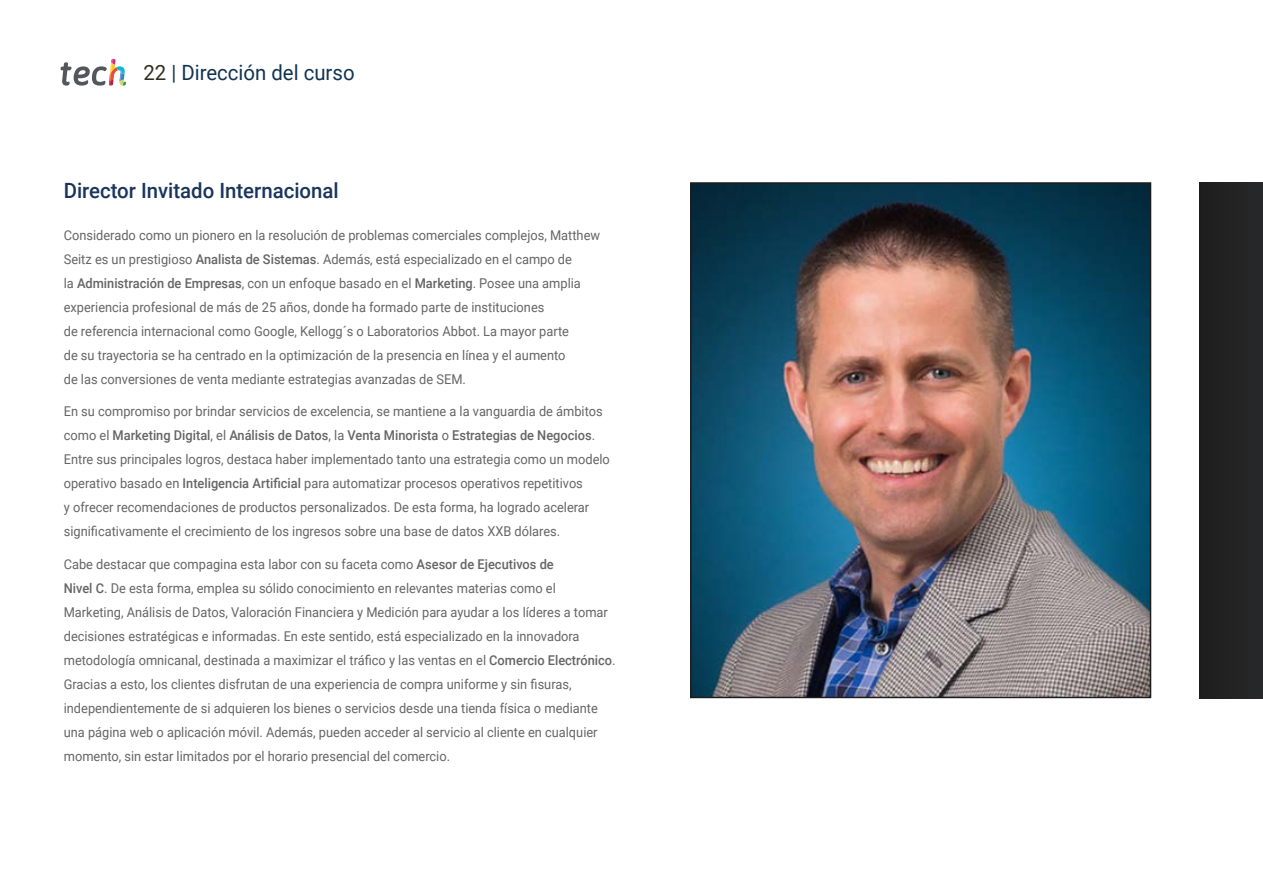
<style>
.page{position:relative;width:1263px;height:893px;background:#fff}
.page>*{position:absolute;margin:0;border:0;box-sizing:border-box;transform-origin:0 0}
.t1{font:500 21px "Roboto";color:#19355b}
.t2{font:21px "Roboto";color:#123352}
.t3{font:13.5px/24px "Roboto";color:#656565;scale:.95 1}
.s1{color:#312e20}
.s2{font-weight:500}
</style>
<div class="page">
<div style="left:1199px;top:182px;width:64px;height:516px;background:#222223"></div>
<img style="left:693px;top:185px;width:455px;height:510px">
<div style="left:690px;top:182px;width:461px;height:516px;border:2px solid #1d1c1d"></div>
<svg style="left:61px;top:59px;width:65px;height:27px"></svg>
<h1 class="t2" style="left:144px;top:57px;width:213px"><span class="s1">22</span> | Dirección del curso</h1>
<h1 class="t1" style="left:64px;top:176px;width:276px">Director Invitado Internacional</h1>
<p class="t3" style="left:64px;top:222px;width:566px">Considerado como un pionero en la resolución de problemas comerciales complejos, Matthew Seitz es un prestigioso <span class="s2">Analista de Sistemas</span>. Además, está especializado en el campo de<br>la <span class="s2">Administración de Empresas</span>, con un enfoque basado en el <span class="s2">Marketing</span>. Posee una amplia experiencia profesional de más de 25 años, donde ha formado parte de instituciones<br>de referencia internacional como Google, Kellogg´s o Laboratorios Abbot. La mayor parte<br>de su trayectoria se ha centrado en la optimización de la presencia en línea y el aumento<br>de las conversiones de venta mediante estrategias avanzadas de SEM.</p>
<p class="t3" style="left:64px;top:399px;width:576px">En su compromiso por brindar servicios de excelencia, se mantiene a la vanguardia de ámbitos como el <span class="s2">Marketing Digital</span>, el <span class="s2">Análisis de Datos</span>, la <span class="s2">Venta Minorista</span> o <span class="s2">Estrategias de Negocios</span>.<br>Entre sus principales logros, destaca haber implementado tanto una estrategia como un modelo operativo basado en <span class="s2">Inteligencia Artificial</span> para automatizar procesos operativos repetitivos<br>y ofrecer recomendaciones de productos personalizados. De esta forma, ha logrado acelerar significativamente el crecimiento de los ingresos sobre una base de datos XXB dólares.</p>
<p class="t3" style="left:64px;top:551px;width:582px">Cabe destacar que compagina esta labor con su faceta como <span class="s2">Asesor de Ejecutivos de<br>Nivel C</span>. De esta forma, emplea su sólido conocimiento en relevantes materias como el Marketing, Análisis de Datos, Valoración Financiera y Medición para ayudar a los líderes a tomar decisiones estratégicas e informadas. En este sentido, está especializado en la innovadora metodología omnicanal, destinada a maximizar el tráfico y las ventas en el <span class="s2">Comercio Electrónico</span>.<br>Gracias a esto, los clientes disfrutan de una experiencia de compra uniforme y sin fisuras, independientemente de si adquieren los bienes o servicios desde una tienda física o mediante una página web o aplicación móvil. Además, pueden acceder al servicio al cliente en cualquier momento, sin estar limitados por el horario presencial del comercio.</p>
</div>
